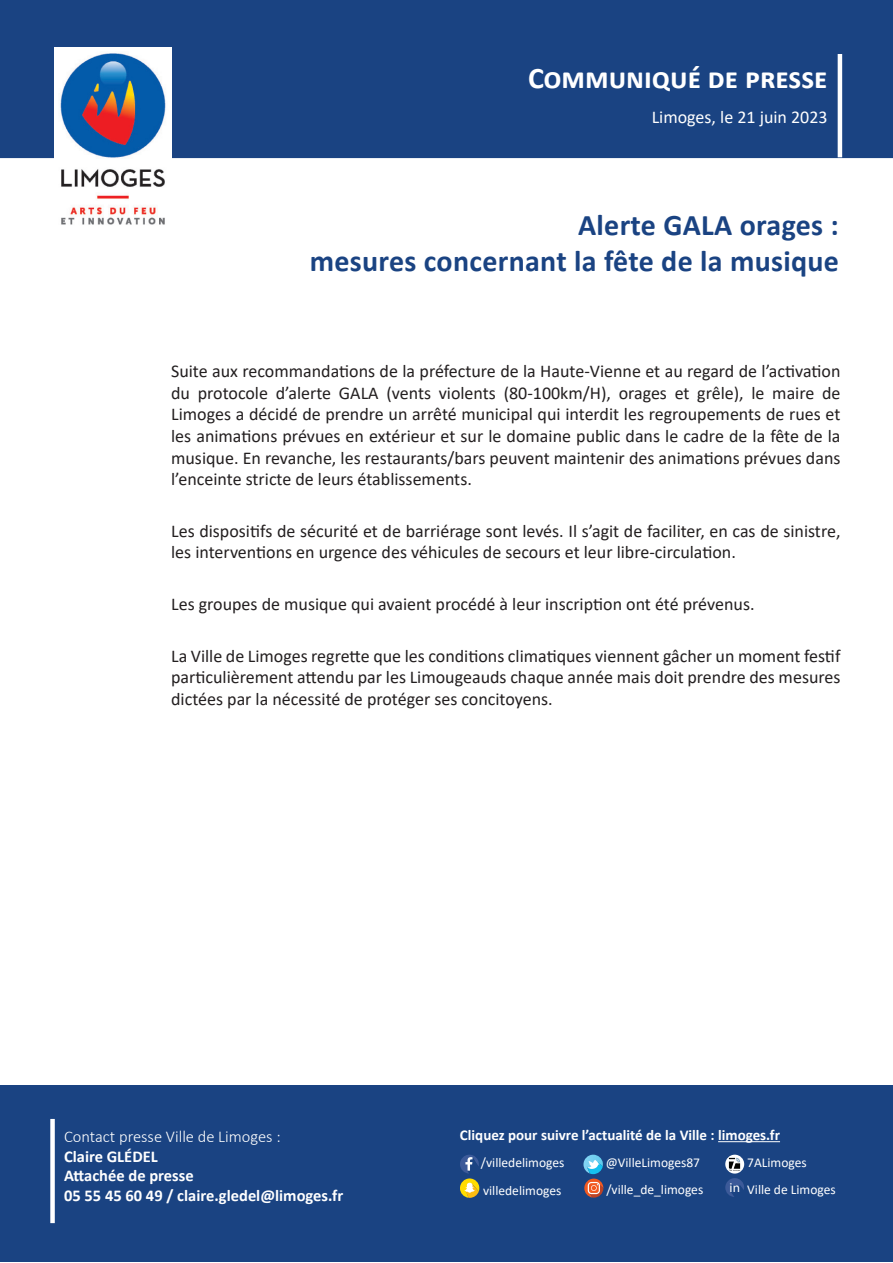
<style>
.page{position:relative;width:893px;height:1263px;background:#fff}
.page>*{position:absolute;margin:0;border:0;box-sizing:border-box;transform-origin:0 0}
.t1{font:700 30px/36px "Calibri";letter-spacing:.01em;color:#1a4382;text-align:right}
.t2{font:700 30px "Calibri";color:#fff}
.t3{font:18px/21.6px "Calibri";color:#231f20;text-align:justify}
.t4{font:18px "Calibri";color:#fff}
.t5{font:700 16.5px/19.8px "Calibri";color:#fff}
.t6{font:300 16.5px "Calibri";color:#fff}
.t7{font:700 15px "Calibri";color:#fff}
.t8{font:13.5px/27.2px "Calibri";color:#fff}
.t9{font:13.2px "Myriad Pro";color:#fff}
</style>
<div class="page">
<div style="left:0;top:1085px;width:893px;height:177px;background:#1a4382"></div>
<div style="left:50px;top:1119px;width:5px;height:104px;background:#fff"></div>
<hr style="left:718px;top:1141px;width:62px;height:1px;background:#fff">
<svg style="left:460px;top:1155px;width:19px;height:43px"></svg>
<svg style="left:583px;top:1155px;width:20px;height:43px"></svg>
<div style="left:725px;top:1155px;width:19px;height:18px;background:#fff;border-radius:50%"></div>
<img style="left:728px;top:1157px;width:13px;height:14px">
<svg style="left:725px;top:1178px;width:19px;height:19px"></svg>
<div style="left:0;top:0;width:893px;height:157px;background:#1a4382"></div>
<div style="left:0;top:0;width:893px;height:158px;border:2px solid #1a4382"></div>
<img style="left:54px;top:48px;width:117px;height:177px">
<hr style="left:838px;top:54px;width:4px;height:103px;background:#fff">
<h1 class="t2" style="left:528px;top:57px;width:301px">Communiqué de presse</h1>
<p class="t4" style="left:652px;top:104px;width:177px">Limoges, le 21 juin 2023</p>
<h1 class="t1" style="left:310px;top:207px;width:531px">Alerte GALA orages :<br>mesures concernant la fête de la musique</h1>
<p class="t3" style="left:171px;top:360px;width:671px">Suite aux recommandations de la préfecture de la Haute-Vienne et au regard de l’activation du protocole d’alerte GALA (vents violents (80-100km/H), orages et grêle), le maire de Limoges a décidé de prendre un arrêté municipal qui interdit les regroupements de rues et les animations prévues en extérieur et sur le domaine public dans le cadre de la fête de la musique. En revanche, les restaurants/bars peuvent maintenir des animations prévues dans l’enceinte stricte de leurs établissements.</p>
<p class="t3" style="left:171px;top:520px;width:671px">Les dispositifs de sécurité et de barriérage sont levés. Il s’agit de faciliter, en cas de sinistre, les interventions en urgence des véhicules de secours et leur libre-circulation.</p>
<p class="t3" style="left:171px;top:593px;width:585px">Les groupes de musique qui avaient procédé à leur inscription ont été prévenus.</p>
<p class="t3" style="left:171px;top:645px;width:671px">La Ville de Limoges regrette que les conditions climatiques viennent gâcher un moment festif particulièrement attendu par les Limougeauds chaque année mais doit prendre des mesures dictées par la nécessité de protéger ses concitoyens.</p>
<p class="t6" style="left:64px;top:1126px;width:218px">Contact presse Ville de Limoges :</p>
<p class="t5" style="left:64px;top:1146px;width:281px">Claire GLÉDEL<br>Attachée de presse<br>05 55 45 60 49 / claire.gledel@limoges.fr</p>
<p class="t7" style="left:460px;top:1124px;width:322px">Cliquez pour suivre l’actualité de la Ville : limoges.fr</p>
<p class="t8" style="left:606px;top:1148px;width:99px">@VilleLimoges87 /ville_de_limoges</p>
<p class="t8" style="left:481px;top:1148px;width:85px;line-height:27.6px">/villedelimoges villedelimoges</p>
<p class="t8" style="left:747px;top:1148px;width:61px">7ALimoges</p>
<p class="t9" style="left:730px;top:1179px;width:12px">in</p>
<p class="t8" style="left:747px;top:1176px;width:90px">Ville de Limoges</p>
</div>
